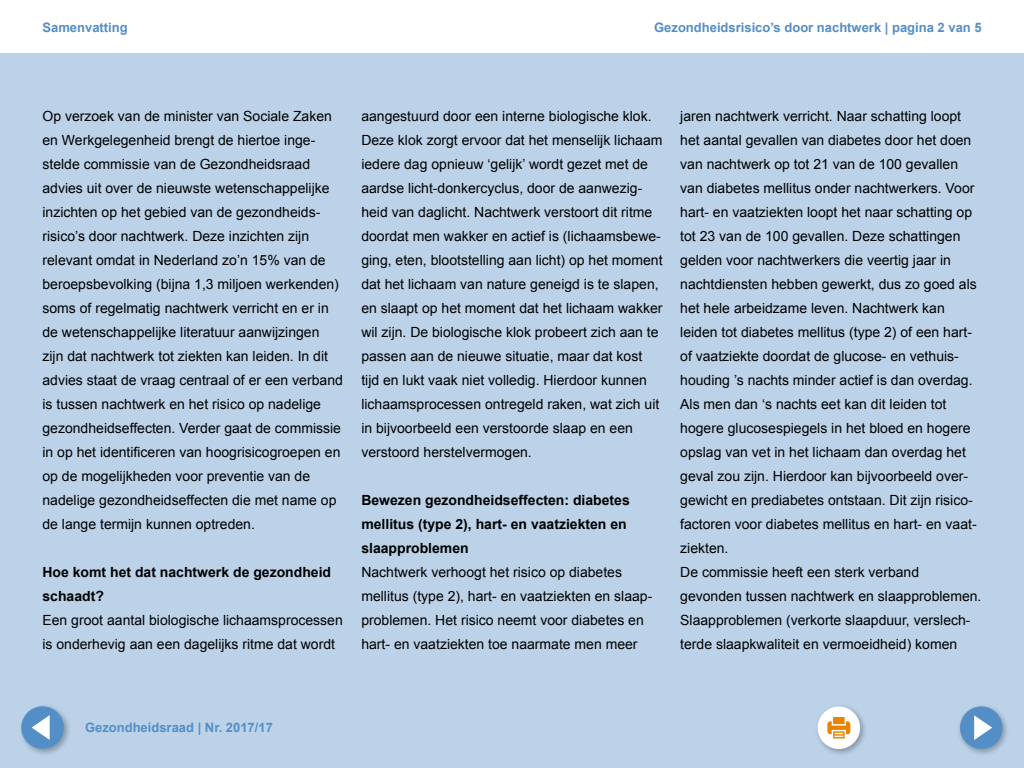
<style>
.page{position:relative;width:1024px;height:768px;background:#fff}
.page>*{position:absolute;margin:0;border:0;box-sizing:border-box;transform-origin:0 0}
.t1{font:14px/24px "Arial";color:#000}
.t2{font:700 14px/24px "Arial";color:#000}
.t3{font:700 13px "Arial";color:#548ec6}
</style>
<div class="page">
<div style="left:0;top:54px;width:1024px;height:714px;background:#bbd2e8"></div>
<div style="left:814px;top:703px;width:53px;height:53px;background:#000;opacity:.3"></div>
<div style="left:818px;top:707px;width:42px;height:42px;background:#fff;border-radius:50%"></div>
<svg style="left:827px;top:717px;width:23px;height:22px"></svg>
<div style="left:18px;top:703px;width:53px;height:53px;background:#000;opacity:.3"></div>
<div style="left:21px;top:706px;width:43px;height:43px;background:#548ec6;border-radius:50%"></div>
<svg style="left:32px;top:715px;width:18px;height:25px"></svg>
<div style="left:957px;top:703px;width:53px;height:53px;background:#000;opacity:.3"></div>
<div style="left:960px;top:706px;width:43px;height:43px;background:#548ec6;border-radius:50%"></div>
<svg style="left:974px;top:715px;width:18px;height:25px"></svg>
<p class="t3" style="left:43px;top:19px;width:87px">Samenvatting</p>
<p class="t3" style="left:654px;top:19px;width:329px">Gezondheidsrisico’s door nachtwerk | pagina 2 van 5</p>
<p class="t1" style="left:43px;top:104px;width:302px">Op verzoek van de minister van Sociale Zaken en Werkgelegenheid brengt de hiertoe inge&shy;stelde commissie van de Gezondheidsraad advies uit over de nieuwste wetenschappelijke inzichten op het gebied van de gezondheids&shy;risico’s door nachtwerk. Deze inzichten zijn relevant omdat in Nederland zo’n 15% van de beroepsbevolking (bijna 1,3 miljoen werkenden) soms of regelmatig nachtwerk verricht en er in de wetenschappelijke literatuur aanwijzingen zijn dat nachtwerk tot ziekten kan leiden. In dit advies staat de vraag centraal of er een verband is tussen nachtwerk en het risico op nadelige gezondheidseffecten. Verder gaat de commissie in op het identificeren van hoogrisicogroepen en op de mogelijkheden voor preventie van de nadelige gezondheidseffecten die met name op de lange termijn kunnen optreden.</p>
<p class="t2" style="left:43px;top:560px;width:290px">Hoe komt het dat nachtwerk de gezondheid schaadt?</p>
<p class="t1" style="left:43px;top:608px;width:302px">Een groot aantal biologische lichaamsprocessen is onderhevig aan een dagelijks ritme dat wordt</p>
<p class="t1" style="left:361px;top:104px;width:303px">aangestuurd door een interne biologische klok.<br>Deze klok zorgt ervoor dat het menselijk lichaam iedere dag opnieuw ‘gelijk’ wordt gezet met de aardse licht-donkercyclus, door de aanwezig&shy;heid van daglicht. Nachtwerk verstoort dit ritme doordat men wakker en actief is (lichaamsbewe&shy;ging, eten, blootstelling aan licht) op het moment dat het lichaam van nature geneigd is te slapen, en slaapt op het moment dat het lichaam wakker wil zijn. De biologische klok probeert zich aan te passen aan de nieuwe situatie, maar dat kost tijd en lukt vaak niet volledig. Hierdoor kunnen lichaamsprocessen ontregeld raken, wat zich uit in bijvoorbeeld een verstoorde slaap en een verstoord herstelvermogen.</p>
<p class="t2" style="left:361px;top:488px;width:270px">Bewezen gezondheidseffecten: diabetes mellitus (type 2), hart- en vaatziekten en slaapproblemen</p>
<p class="t1" style="left:361px;top:560px;width:293px">Nachtwerk verhoogt het risico op diabetes mellitus (type 2), hart- en vaatziekten en slaap&shy;problemen. Het risico neemt voor diabetes en hart- en vaatziekten toe naarmate men meer</p>
<p class="t1" style="left:680px;top:104px;width:303px">jaren nachtwerk verricht. Naar schatting loopt het aantal gevallen van diabetes door het doen van nachtwerk op tot 21 van de 100 gevallen van diabetes mellitus onder nachtwerkers. Voor hart- en vaatziekten loopt het naar schatting op tot 23 van de 100 gevallen. Deze schattingen gelden voor nachtwerkers die veertig jaar in nachtdiensten hebben gewerkt, dus zo goed als het hele arbeidzame leven. Nachtwerk kan leiden tot diabetes mellitus (type 2) of een hart&shy;of vaatziekte doordat de glucose- en vethuis&shy;houding ’s nachts minder actief is dan overdag.<br>Als men dan ‘s nachts eet kan dit leiden tot hogere glucosespiegels in het bloed en hogere opslag van vet in het lichaam dan overdag het geval zou zijn. Hierdoor kan bijvoorbeeld over&shy;gewicht en prediabetes ontstaan. Dit zijn risico&shy;factoren voor diabetes mellitus en hart- en vaat&shy;ziekten.<br>De commissie heeft een sterk verband gevonden tussen nachtwerk en slaapproblemen.<br>Slaapproblemen (verkorte slaapduur, verslech&shy;terde slaapkwaliteit en vermoeidheid) komen</p>
<p class="t3" style="left:85px;top:719px;width:189px">Gezondheidsraad | Nr. 2017/17</p>
</div>
